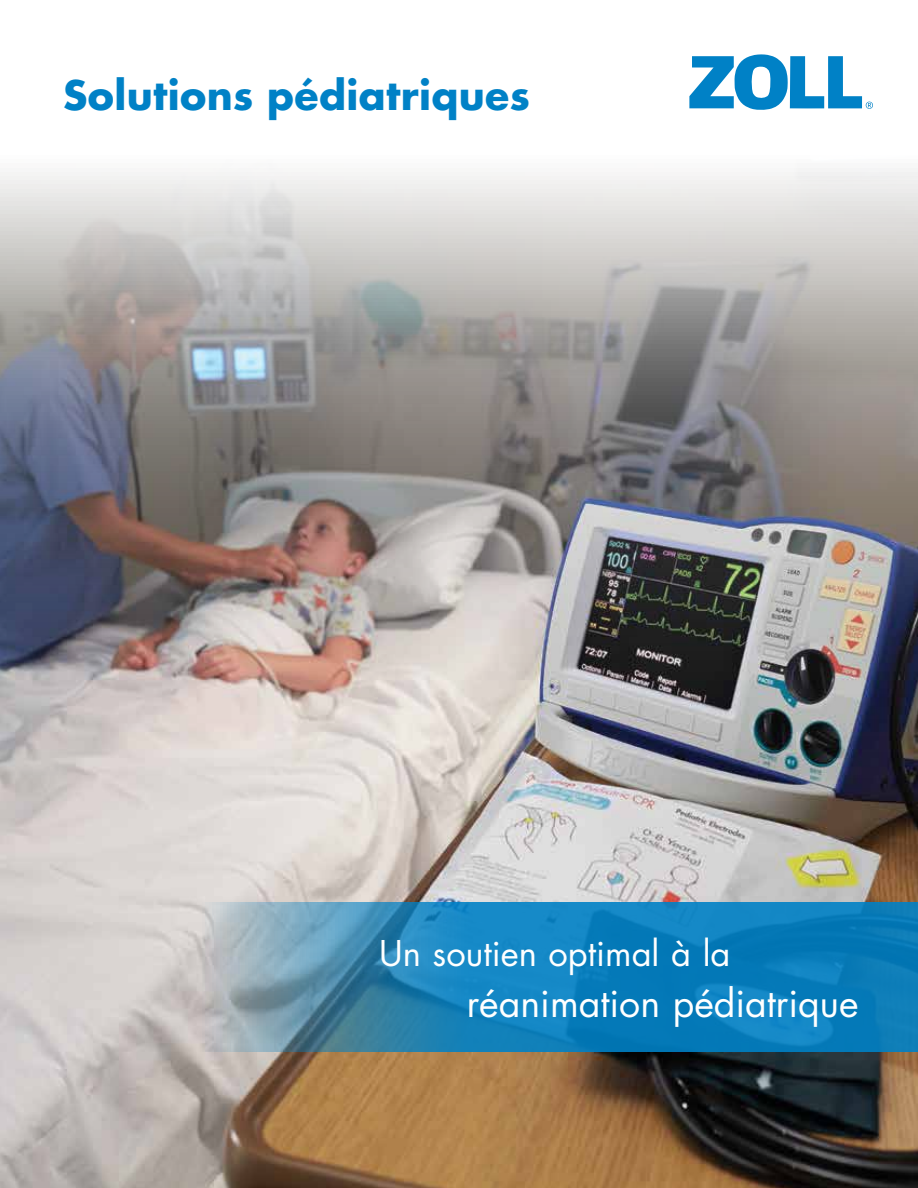
<style>
.page{position:relative;width:918px;height:1188px;background:#fff}
.page>*{position:absolute;margin:0;border:0;box-sizing:border-box;transform-origin:0 0}
.t1{font:700 39.6px "Futura Std";letter-spacing:.01em;color:#0081c6}
.t2{font:37.5px "Futura Std";color:#fff}
.t3{font:34.5px "Futura Std";color:#fff}
</style>
<div class="page">
<img style="left:0;top:168px;width:918px;height:1020px">
<svg style="left:197px;top:902px;width:721px;height:150px;background:#2a87b9"></svg>
<svg style="left:689px;top:54px;width:184px;height:56px"></svg>
<p class="t1" style="left:63px;top:69px;width:469px">Solutions pédiatriques</p>
<p class="t3" style="left:379px;top:931px;width:353px">Un soutien optimal à la</p>
<p class="t2" style="left:467px;top:979px;width:393px">réanimation pédiatrique</p>
</div>
